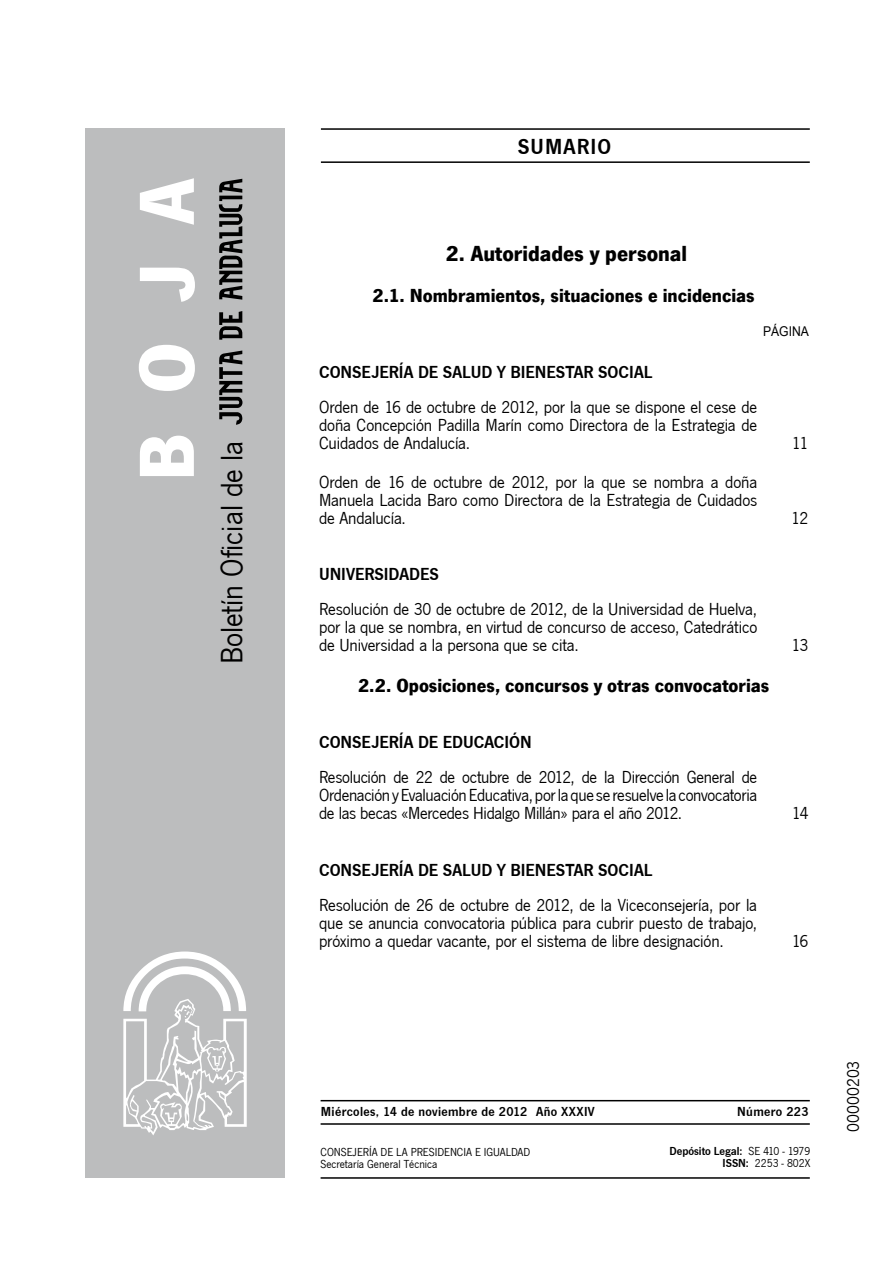
<style>
.page{position:relative;width:893px;height:1263px;background:#fff}
.page>*{position:absolute;margin:0;border:0;box-sizing:border-box;transform-origin:0 0}
.t1{font:700 81px "News Got T";color:#fff}
.t2{font:31.95px "News Got T";color:#000}
.t3{font:700 22.5px "News Got T";color:#000}
.t4{font:600 22.5px "News Got T";letter-spacing:.05em;color:#000}
.t5{font:700 19.5px "News Got T";color:#000}
.t6{font:18px/18px "News Got T";letter-spacing:-.01em;color:#000;text-align:justify}
.t7{font:600 18px "News Got T";color:#000}
.t8{font:600 13.5px "News Got T";letter-spacing:.025em;color:#000}
.t9{font:13.5px "Arial";color:#000;scale:.9 1}
.t10{font:12px/12px "News Got T";color:#000}
.t11{font:600 12px/12px "News Got T";color:#000;text-align:right}
.s1{font-weight:400}
</style>
<div class="page">
<hr style="left:321px;top:128px;width:488px;height:2px;background:#000">
<hr style="left:321px;top:161px;width:488px;height:2px;background:#000">
<div style="left:85px;top:128px;width:200px;height:1050px;background:#bcbdbe"></div>
<svg style="left:219px;top:351px;width:23px;height:74px"></svg>
<svg style="left:219px;top:311px;width:23px;height:29px"></svg>
<svg style="left:219px;top:179px;width:23px;height:121px"></svg>
<svg style="left:123px;top:952px;width:124px;height:183px"></svg>
<hr style="left:320px;top:1100px;width:489px;height:1px;background:#000">
<hr style="left:320px;top:1177px;width:489px;height:2px;background:#000">
<hr style="left:320px;top:1123px;width:489px;height:2px;background:#000">
<h1 class="t1" style="left:119px;top:481px;width:305px;rotate:-90deg">BOJA</h1>
<h2 class="t2" style="left:214px;top:664px;width:225px;rotate:-90deg">Boletín Oficial de la</h2>
<p class="t4" style="left:517px;top:134px;width:95px">SUMARIO</p>
<p class="t3" style="left:446px;top:240px;width:243px">2. Autoridades y personal</p>
<p class="t5" style="left:372px;top:284px;width:384px">2.1. Nombramientos, situaciones e incidencias</p>
<p class="t9" style="left:763px;top:323px;width:53px">PÁGINA</p>
<p class="t7" style="left:319px;top:361px;width:145px">CONSEJERÍA DE SALUD</p>
<p class="t7" style="left:497px;top:361px;width:121px">Y BIENESTAR SOCIAL</p>
<p class="t6" style="left:319px;top:398px;width:439px">Orden de 16 de octubre de 2012, por la que se dispone el cese de doña Concepción Padilla Marín como Directora de la Estrategia de Cuidados de Andalucía.</p>
<p class="t6" style="left:319px;top:473px;width:439px">Orden de 16 de octubre de 2012, por la que se nombra a doña Manuela Lacida Baro como Directora de la Estrategia de Cuidados de Andalucía.</p>
<p class="t7" style="left:319px;top:564px;width:56px">UNIVERSIDAD</p>
<p class="t7" style="left:420px;top:564px;width:18px">ES</p>
<p class="t6" style="left:319px;top:601px;width:439px">Resolución de 30 de octubre de 2012, de la Universidad de Huelva, por la que se nombra, en virtud de concurso de acceso, Catedrático de Universidad a la persona que se cita.</p>
<p class="t5" style="left:358px;top:674px;width:413px">2.2. Oposiciones, concursos y otras convocatorias</p>
<p class="t7" style="left:319px;top:732px;width:134px">CONSEJERÍA DE EDUCACI</p>
<p class="t7" style="left:509px;top:732px;width:21px">ÓN</p>
<p class="t6" style="left:319px;top:769px;width:440px">Resolución de 22 de octubre de 2012, de la Dirección General de Ordenación y Evaluación Educativa, por la que se resuelve la convocatoria de las becas «Mercedes Hidalgo Millán» para el año 2012.</p>
<p class="t7" style="left:319px;top:859px;width:145px">CONSEJERÍA DE SALUD</p>
<p class="t7" style="left:497px;top:859px;width:121px">Y BIENESTAR SOCIAL</p>
<p class="t6" style="left:319px;top:896px;width:439px">Resolución de 26 de octubre de 2012, de la Viceconsejería, por la que se anuncia convocatoria pública para cubrir puesto de trabajo, próximo a quedar vacante, por el sistema de libre designación.</p>
<p class="t6" style="left:792px;top:434px;width:18px">11</p>
<p class="t6" style="left:791px;top:509px;width:19px">12</p>
<p class="t6" style="left:791px;top:637px;width:18px">13</p>
<p class="t6" style="left:792px;top:805px;width:18px">14</p>
<p class="t6" style="left:791px;top:932px;width:18px">16</p>
<p class="t8" style="left:321px;top:1104px;width:275px">MIÉRCOLES, 14 DE NOVIEMBRE DE 2012 AÑO XXXIV</p>
<p class="t8" style="left:737px;top:1104px;width:73px">NÚMERO 223</p>
<p class="t10" style="left:320px;top:1146px;width:211px">CONSEJERÍA DE LA PRESIDENCIA E IGUALDAD<br>Secretaría General Técnica</p>
<p class="t11" style="left:669px;top:1145px;width:142px">DEPÓSITO LEGAL: <span class="s1">SE 410 - 1979<br></span>ISSN: <span class="s1">2253 - 802X</span></p>
<p class="t6" style="left:844px;top:1132px;width:72px;rotate:-90deg">00000203</p>
</div>
